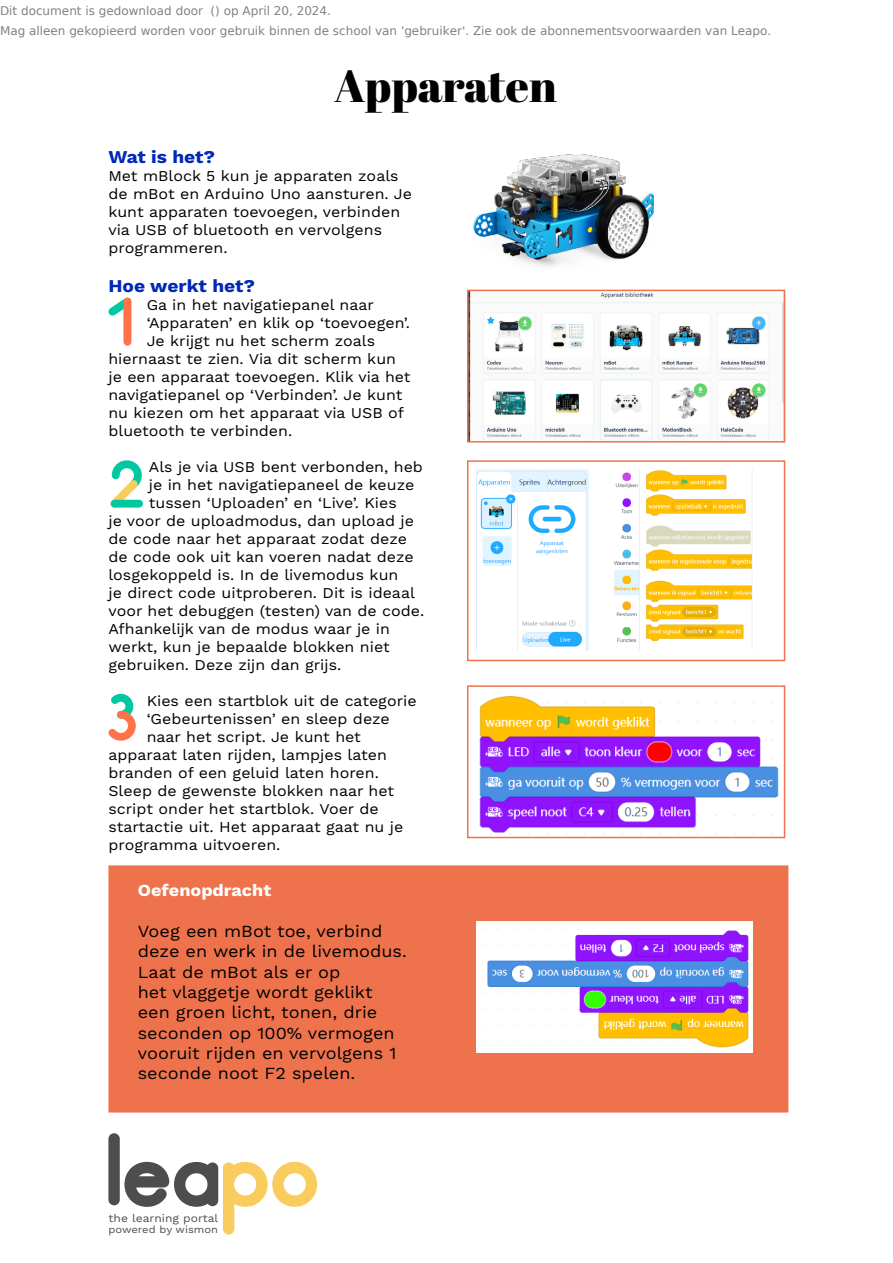
<style>
.page{position:relative;width:893px;height:1263px;background:#fff}
.page>*{position:absolute;margin:0;border:0;box-sizing:border-box;transform-origin:0 0}
.t1{font:45px "Abril Fatface";color:#000}
.t2{font:700 18px "Work Sans";color:#0028b9;scale:1.06 1}
.t3{font:16.95px/20.4px "Work Sans";color:#000;scale:1.06 1}
.t4{font:700 16.95px "Work Sans";color:#fff;scale:1.06 1}
.t5{font:15px/18px "Work Sans";color:#000;scale:1.06 1}
.t6{font:12px/20.4px "DejaVu Sans";color:rgb(0 0 0/.5)}
.t7{font:11.1px "Work Sans";color:#4d4d4d;scale:1.09 1}
.t8{font:10.2px "Work Sans";color:#4d4d4d;scale:1.09 1}
</style>
<div class="page">
<svg style="left:108px;top:298px;width:23px;height:18px"></svg>
<div style="left:123px;top:302px;width:8px;height:40px;background:#ff7348"></div>
<img style="left:470px;top:293px;width:312px;height:146px">
<div style="left:467px;top:290px;width:318px;height:152px;border:2px solid #ee734d"></div>
<svg style="left:111px;top:460px;width:32px;height:48px"></svg>
<div style="left:114px;top:500px;width:25px;height:8px;background:#00c8a0"></div>
<svg style="left:108px;top:694px;width:28px;height:47px"></svg>
<div style="left:108px;top:865px;width:680px;height:247px;background:#ee734d;border:2px solid #ee734d"></div>
<img style="left:477px;top:922px;width:275px;height:130px">
<img style="left:479px;top:696px;width:300px;height:139px">
<div style="left:467px;top:685px;width:318px;height:153px;border:2px solid #ee734d"></div>
<img style="left:473px;top:154px;width:181px;height:113px">
<div style="left:467px;top:460px;width:318px;height:201px;border:2px solid #ee734d"></div>
<img style="left:476px;top:469px;width:113px;height:182px">
<img style="left:614px;top:470px;width:139px;height:179px">
<svg style="left:124px;top:1162px;width:193px;height:72px"></svg>
<div style="left:108px;top:1133px;width:12px;height:72px;background:#4d4d4d;border-radius:6px"></div>
<p class="t6" style="left:0;top:0;width:773px">Dit document is gedownload door () op April 20, 2024.<br>Mag alleen gekopieerd worden voor gebruik binnen de school van 'gebruiker'. Zie ook de abonnementsvoorwaarden van Leapo.</p>
<h1 class="t1" style="left:334px;top:54px;width:224px">Apparaten</h1>
<p class="t2" style="left:108px;top:146px;width:102px">Wat is het?</p>
<p class="t5" style="left:108px;top:167px;width:288px">Met mBlock 5 kun je apparaten zoals de mBot en Arduino Uno aansturen. Je kunt apparaten toevoegen, verbinden via USB of bluetooth en vervolgens programmeren.</p>
<p class="t2" style="left:108px;top:276px;width:140px">Hoe werkt het?</p>
<p class="t5" style="left:147px;top:297px;width:216px">Ga in het navigatiepanel naar</p>
<p class="t5" style="left:147px;top:315px;width:250px">‘Apparaten’ en klik op ‘toevoegen’.</p>
<p class="t5" style="left:147px;top:333px;width:217px">Je krijgt nu het scherm zoals</p>
<p class="t5" style="left:108px;top:351px;width:273px">hiernaast te zien. Via dit scherm kun</p>
<p class="t5" style="left:108px;top:369px;width:287px">je een apparaat toevoegen. Klik via het</p>
<p class="t5" style="left:108px;top:387px;width:279px">navigatiepanel op ‘Verbinden’. Je kunt</p>
<p class="t5" style="left:108px;top:405px;width:280px">nu kiezen om het apparaat via USB of</p>
<p class="t5" style="left:108px;top:423px;width:175px">bluetooth te verbinden.</p>
<p class="t5" style="left:149px;top:459px;width:260px">Als je via USB bent verbonden, heb</p>
<p class="t5" style="left:149px;top:477px;width:252px">je in het navigatiepaneel de keuze</p>
<p class="t5" style="left:149px;top:495px;width:235px">tussen ‘Uploaden’ en ‘Live’. Kies</p>
<p class="t5" style="left:108px;top:513px;width:290px">je voor de uploadmodus, dan upload je</p>
<p class="t5" style="left:108px;top:531px;width:283px">de code naar het apparaat zodat deze</p>
<p class="t5" style="left:108px;top:549px;width:289px">de code ook uit kan voeren nadat deze</p>
<p class="t5" style="left:108px;top:567px;width:275px">losgekoppeld is. In de livemodus kun</p>
<p class="t5" style="left:108px;top:585px;width:291px">je direct code uitproberen. Dit is ideaal</p>
<p class="t5" style="left:108px;top:603px;width:299px">voor het debuggen (testen) van de code.</p>
<p class="t5" style="left:108px;top:621px;width:267px">Afhankelijk van de modus waar je in</p>
<p class="t5" style="left:108px;top:639px;width:267px">werkt, kun je bepaalde blokken niet</p>
<p class="t5" style="left:108px;top:657px;width:221px">gebruiken. Deze zijn dan grijs.</p>
<p class="t5" style="left:147px;top:693px;width:256px">Kies een startblok uit de categorie</p>
<p class="t5" style="left:147px;top:711px;width:231px">‘Gebeurtenissen’ en sleep deze</p>
<p class="t5" style="left:147px;top:729px;width:204px">naar het script. Je kunt het</p>
<p class="t5" style="left:108px;top:747px;width:264px">apparaat laten rijden, lampjes laten</p>
<p class="t5" style="left:108px;top:765px;width:257px">branden of een geluid laten horen.</p>
<p class="t5" style="left:108px;top:783px;width:271px">Sleep de gewenste blokken naar het</p>
<p class="t5" style="left:108px;top:801px;width:257px">script onder het startblok. Voer de</p>
<p class="t5" style="left:108px;top:819px;width:280px">startactie uit. Het apparaat gaat nu je</p>
<p class="t5" style="left:108px;top:837px;width:164px">programma uitvoeren.</p>
<p class="t4" style="left:138px;top:881px;width:127px">Oefenopdracht</p>
<p class="t3" style="left:138px;top:922px;width:255px">Voeg een mBot toe, verbind deze en werk in de livemodus.<br>Laat de mBot als er op<br>het vlaggetje wordt geklikt een groen licht, tonen, drie seconden op 100% vermogen vooruit rijden en vervolgens 1 seconde noot F2 spelen.</p>
<p class="t7" style="left:109px;top:1211px;width:102px">the learning portal</p>
<p class="t8" style="left:108px;top:1223px;width:102px">powered by wismon</p>
</div>
